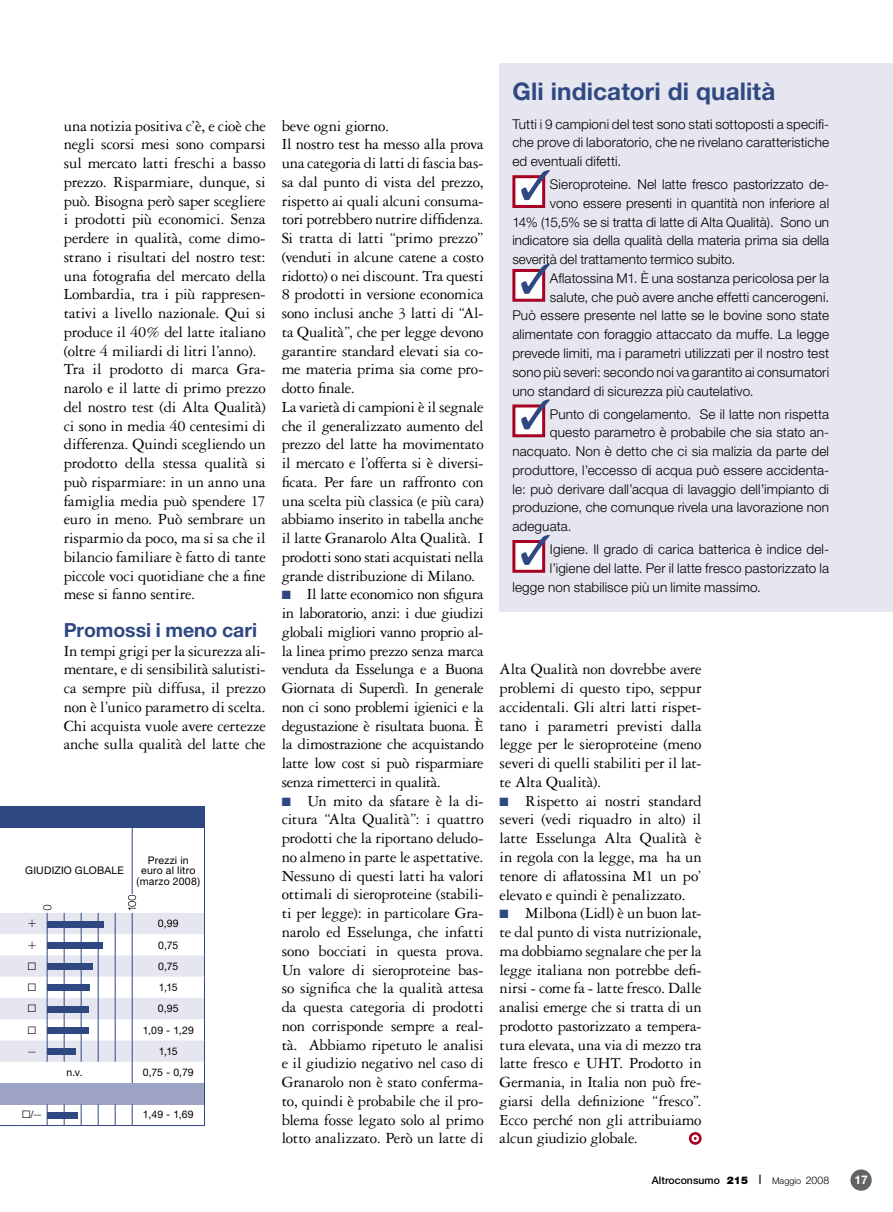
<style>
.page{position:relative;width:893px;height:1212px;background:#fff}
.page>*{position:absolute;margin:0;border:0;box-sizing:border-box;transform-origin:0 0}
.box_titolo{font:700 24.3px "Helvetica Neue LT Std";letter-spacing:.005em;color:#2f4882}
.titoletto_testo{font:700 19.5px "Helvetica Neue LT Std";color:#2f4882}
.testo_3_colonne{font:16.5px/18.8px "Garamond 3 LT Std";letter-spacing:-.015em;color:#000;text-align:justify}
.box_testo{font:300 13.5px/18.8px "Helvetica Neue LT Std";letter-spacing:.01em;color:#000;text-align:justify}
.t1{font:700 12px "Helvetica Neue LT Std";color:#fff}
.t2{font:10.5px/10.5px "Helvetica Neue LT Std";letter-spacing:.02em;color:#000;text-align:center}
.t3{font:10.5px/21.3px "Helvetica Neue LT Std";color:#000;text-align:center}
.t4{font:500 10.5px "Helvetica Neue LT Std";letter-spacing:.005em;color:#000}
.s1{color:#2f4882}
.s2{font-weight:900}
.s3{font-weight:300;font-size:18px}
.s4{font-weight:300;font-size:9px}
.s5{font-weight:300}
</style>
<div class="page">
<div style="left:850px;top:1169px;width:22px;height:22px;background:#636363;border-radius:50%"></div>
<svg style="left:689px;top:1132px;width:13px;height:13px"></svg>
<div style="left:0;top:806px;width:204px;height:22px;background:#2f4882"></div>
<svg style="left:204px;top:806px;width:1px;height:22px"></svg>
<hr style="left:132px;top:828px;width:1px;height:85px;background:#2f4882">
<hr style="left:204px;top:828px;width:1px;height:85px;background:#2f4882">
<div style="left:500px;top:64px;width:393px;height:548px;background:#e5e6ef"></div>
<div style="left:514px;top:177px;width:30px;height:29px;background:#fff"></div>
<div style="left:512px;top:175px;width:33px;height:33px;border:3px solid #a80023"></div>
<svg style="left:521px;top:170px;width:29px;height:30px"></svg>
<div style="left:514px;top:270px;width:30px;height:30px;background:#fff"></div>
<div style="left:512px;top:269px;width:33px;height:33px;border:3px solid #a80023"></div>
<svg style="left:521px;top:264px;width:29px;height:30px"></svg>
<div style="left:514px;top:406px;width:30px;height:30px;background:#fff"></div>
<div style="left:512px;top:404px;width:33px;height:33px;border:3px solid #a80023"></div>
<svg style="left:521px;top:399px;width:29px;height:30px"></svg>
<div style="left:514px;top:541px;width:30px;height:30px;background:#fff"></div>
<div style="left:512px;top:540px;width:33px;height:33px;border:3px solid #a80023"></div>
<svg style="left:521px;top:535px;width:29px;height:30px"></svg>
<svg style="left:0;top:895px;width:205px;height:231px"></svg>
<p class="testo_3_colonne" style="left:64px;top:116px;width:203px">una notizia positiva c’è, e cioè che negli scorsi mesi sono comparsi sul mercato latti freschi a basso prezzo. Risparmiare, dunque, si può. Bisogna però saper scegliere i prodotti più economici. Senza perdere in qualità, come dimo&shy;strano i risultati del nostro test: una fotografia del mercato della Lombardia, tra i più rappresen&shy;tativi a livello nazionale. Qui si produce il 40% del latte italiano (oltre 4 miliardi di litri l’anno).</p>
<p class="testo_3_colonne" style="left:64px;top:360px;width:203px">Tra il prodotto di marca Gra&shy;narolo e il latte di primo prezzo del nostro test (di Alta Qualità) ci sono in media 40 centesimi di differenza. Quindi scegliendo un prodotto della stessa qualità si può risparmiare: in un anno una famiglia media può spendere 17 euro in meno. Può sembrare un risparmio da poco, ma si sa che il bilancio familiare è fatto di tante piccole voci quotidiane che a fine mese si fanno sentire.</p>
<p class="titoletto_testo" style="left:64px;top:618px;width:195px">Promossi i meno cari</p>
<p class="testo_3_colonne" style="left:64px;top:641px;width:203px">In tempi grigi per la sicurezza ali&shy;mentare, e di sensibilità salutisti&shy;ca sempre più diffusa, il prezzo non è l’unico parametro di scelta.<br>Chi acquista vuole avere certezze anche sulla qualità del latte che</p>
<p class="t2" style="left:25px;top:865px;width:100px">GIUDIZIO GLOBALE</p>
<p class="t2" style="left:137px;top:854px;width:65px">Prezzi in euro al litro (marzo 2008)</p>
<p class="t3" style="left:143px;top:913px;width:53px">0,99<br>0,75<br>0,75<br>1,15<br>0,95<br>1,09 - 1,29<br>1,15</p>
<p class="t2" style="left:66px;top:1067px;width:18px">n.v.</p>
<p class="t2" style="left:143px;top:1067px;width:52px">0,75 - 0,79</p>
<p class="t2" style="left:143px;top:1109px;width:52px">1,49 - 1,69</p>
<p class="testo_3_colonne" style="left:282px;top:116px;width:109px">beve ogni giorno.</p>
<p class="testo_3_colonne" style="left:282px;top:135px;width:204px">Il nostro test ha messo alla prova una categoria di latti di fascia bas&shy;sa dal punto di vista del prezzo, rispetto ai quali alcuni consuma&shy;tori potrebbero nutrire diffidenza.<br>Si tratta di latti “primo prezzo” (venduti in alcune catene a costo ridotto) o nei discount. Tra questi 8 prodotti in versione economica sono inclusi anche 3 latti di “Al&shy;ta Qualità”, che per legge devono garantire standard elevati sia co&shy;me materia prima sia come pro&shy;dotto finale.</p>
<p class="testo_3_colonne" style="left:282px;top:398px;width:203px">La varietà di campioni è il segnale che il generalizzato aumento del prezzo del latte ha movimentato il mercato e l’offerta si è diversi&shy;ficata. Per fare un raffronto con una scelta più classica (e più cara) abbiamo inserito in tabella anche il latte Granarolo Alta Qualità. I prodotti sono stati acquistati nella grande distribuzione di Milano.</p>
<p class="testo_3_colonne" style="left:282px;top:585px;width:203px"><span class="s1">■</span> Il latte economico non sfigura in laboratorio, anzi: i due giudizi globali migliori vanno proprio al&shy;la linea primo prezzo senza marca venduta da Esselunga e a Buona Giornata di Superdì. In generale non ci sono problemi igienici e la degustazione è risultata buona. È la dimostrazione che acquistando latte low cost si può risparmiare senza rimetterci in qualità.</p>
<p class="testo_3_colonne" style="left:282px;top:791px;width:203px"><span class="s1">■</span> Un mito da sfatare è la di&shy;citura “Alta Qualità”: i quattro prodotti che la riportano deludo&shy;no almeno in parte le aspettative.<br>Nessuno di questi latti ha valori ottimali di sieroproteine (stabili&shy;ti per legge): in particolare Gra&shy;narolo ed Esselunga, che infatti sono bocciati in questa prova.<br>Un valore di sieroproteine bas&shy;so significa che la qualità attesa da questa categoria di prodotti non corrisponde sempre a real&shy;tà. Abbiamo ripetuto le analisi e il giudizio negativo nel caso di Granarolo non è stato conferma&shy;to, quindi è probabile che il pro&shy;blema fosse legato solo al primo lotto analizzato. Però un latte di</p>
<p class="box_titolo" style="left:512px;top:76px;width:265px">Gli indicatori di qualità</p>
<p class="box_testo" style="left:512px;top:114px;width:318px">Tutti i 9 campioni del test sono stati sottoposti a specifi&shy;che prove di laboratorio, che ne rivelano caratteristiche ed eventuali difetti.</p>
<p class="box_testo" style="left:550px;top:175px;width:281px">Sieroproteine. Nel latte fresco pastorizzato de-</p>
<p class="box_testo" style="left:550px;top:193px;width:281px">vono essere presenti in quantità non inferiore al</p>
<p class="box_testo" style="left:512px;top:212px;width:318px">14% (15,5% se si tratta di latte di Alta Qualità). Sono un</p>
<p class="box_testo" style="left:512px;top:231px;width:318px">indicatore sia della qualità della materia prima sia della</p>
<p class="box_testo" style="left:512px;top:250px;width:224px">severità del trattamento termico subito.</p>
<p class="box_testo" style="left:550px;top:268px;width:281px">Aflatossina M1. È una sostanza pericolosa per la</p>
<p class="box_testo" style="left:550px;top:287px;width:281px">salute, che può avere anche effetti cancerogeni.</p>
<p class="box_testo" style="left:512px;top:306px;width:318px">Può essere presente nel latte se le bovine sono state</p>
<p class="box_testo" style="left:512px;top:325px;width:318px">alimentate con foraggio attaccato da muffe. La legge</p>
<p class="box_testo" style="left:512px;top:343px;width:318px">prevede limiti, ma i parametri utilizzati per il nostro test</p>
<p class="box_testo" style="left:512px;top:362px;width:318px">sono più severi: secondo noi va garantito ai consumatori</p>
<p class="box_testo" style="left:512px;top:381px;width:243px">uno standard di sicurezza più cautelativo.</p>
<p class="box_testo" style="left:550px;top:404px;width:281px">Punto di congelamento. Se il latte non rispetta</p>
<p class="box_testo" style="left:550px;top:423px;width:281px">questo parametro è probabile che sia stato an-</p>
<p class="box_testo" style="left:512px;top:441px;width:318px">nacquato. Non è detto che ci sia malizia da parte del</p>
<p class="box_testo" style="left:512px;top:460px;width:318px">produttore, l’eccesso di acqua può essere accidenta-</p>
<p class="box_testo" style="left:512px;top:479px;width:318px">le: può derivare dall’acqua di lavaggio dell’impianto di</p>
<p class="box_testo" style="left:512px;top:498px;width:318px">produzione, che comunque rivela una lavorazione non</p>
<p class="box_testo" style="left:512px;top:516px;width:61px">adeguata.</p>
<p class="box_testo" style="left:550px;top:539px;width:281px">Igiene. Il grado di carica batterica è indice del-</p>
<p class="box_testo" style="left:550px;top:558px;width:281px">l’igiene del latte. Per il latte fresco pastorizzato la</p>
<p class="box_testo" style="left:512px;top:577px;width:250px">legge non stabilisce più un limite massimo.</p>
<p class="testo_3_colonne" style="left:500px;top:660px;width:203px">Alta Qualità non dovrebbe avere problemi di questo tipo, seppur accidentali. Gli altri latti rispet&shy;tano i parametri previsti dalla legge per le sieroproteine (meno severi di quelli stabiliti per il lat&shy;te Alta Qualità).</p>
<p class="testo_3_colonne" style="left:500px;top:791px;width:203px"><span class="s1">■</span> Rispetto ai nostri standard severi (vedi riquadro in alto) il latte Esselunga Alta Qualità è in regola con la legge, ma ha un tenore di aflatossina M1 un po’ elevato e quindi è penalizzato.</p>
<p class="testo_3_colonne" style="left:500px;top:904px;width:203px"><span class="s1">■</span> Milbona (Lidl) è un buon lat&shy;te dal punto di vista nutrizionale, ma dobbiamo segnalare che per la legge italiana non potrebbe defi&shy;nirsi - come fa - latte fresco. Dalle analisi emerge che si tratta di un prodotto pastorizzato a tempera&shy;tura elevata, una via di mezzo tra latte fresco e UHT. Prodotto in Germania, in Italia non può fre&shy;giarsi della definizione “fresco”.<br>Ecco perché non gli attribuiamo alcun giudizio globale.</p>
<p class="t4" style="left:652px;top:1173px;width:179px">Altroconsumo <span class="s2">215</span> <span class="s3">ı</span> <span class="s4">Maggio</span> <span class="s5">2008</span></p>
<p class="t1" style="left:854px;top:1173px;width:15px">17</p>
</div>
